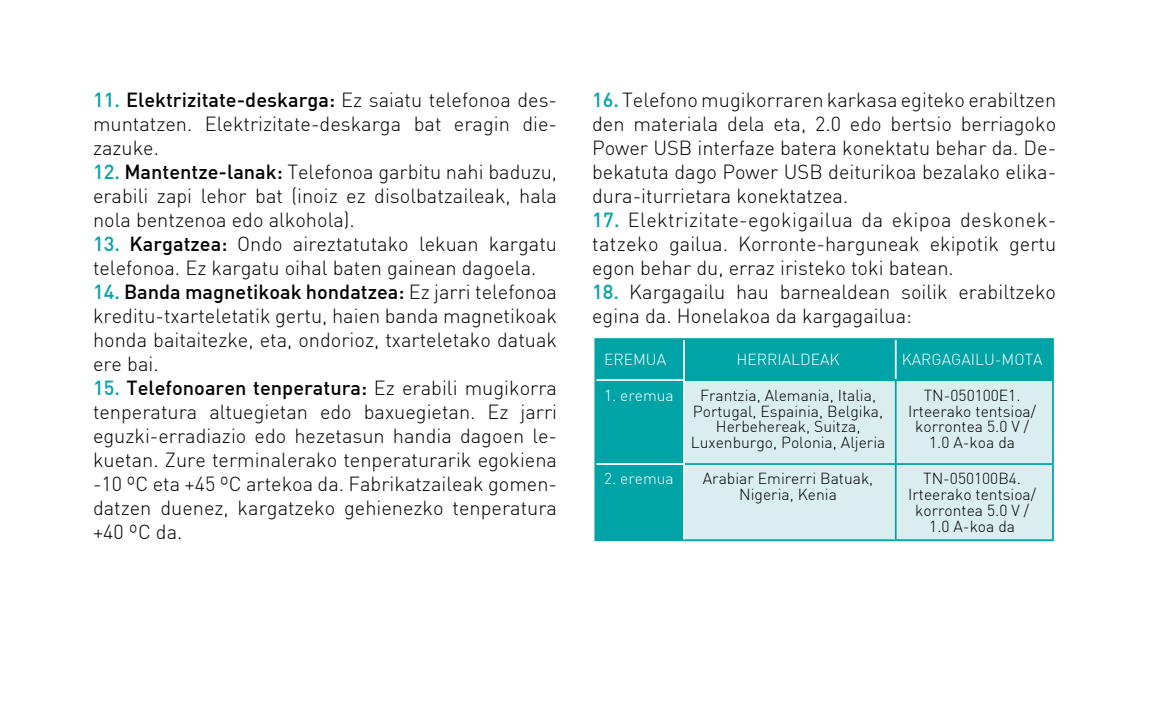
<style>
.page{position:relative;width:1157px;height:703px;background:#fff}
.page>*{position:absolute;margin:0;border:0;box-sizing:border-box;transform-origin:0 0}
.t1{font:300 20px/24px "DIN";color:#000;text-align:justify}
.t2{font:300 15.6px/16px "DIN";color:#000;text-align:center}
.t3{font:300 15.6px "DIN";color:#fff}
.s1{font-weight:500;color:#00a4aa}
.s2{font-weight:500}
</style>
<div class="page">
<div style="left:596px;top:340px;width:456px;height:199px;background:#00a3a6"></div>
<div style="left:685px;top:381px;width:367px;height:158px;background:#daeeef"></div>
<hr style="left:894px;top:340px;width:2px;height:39px;background:#fff">
<hr style="left:894px;top:381px;width:2px;height:82px;background:#00a3a6">
<hr style="left:685px;top:463px;width:210px;height:2px;background:#00a3a6">
<hr style="left:895px;top:463px;width:158px;height:2px;background:#00a3a6">
<hr style="left:894px;top:465px;width:2px;height:74px;background:#00a3a6">
<hr style="left:683px;top:340px;width:2px;height:39px;background:#fff">
<hr style="left:685px;top:379px;width:210px;height:2px;background:#00a3a6">
<hr style="left:895px;top:379px;width:158px;height:2px;background:#00a3a6">
<hr style="left:596px;top:379px;width:89px;height:2px;background:#fff">
<hr style="left:596px;top:463px;width:89px;height:2px;background:#fff">
<hr style="left:594px;top:338px;width:90px;height:2px;background:#00a3a6">
<hr style="left:594px;top:340px;width:2px;height:40px;background:#00a3a6">
<hr style="left:684px;top:338px;width:211px;height:2px;background:#00a3a6">
<hr style="left:895px;top:338px;width:158px;height:2px;background:#00a3a6">
<hr style="left:1052px;top:340px;width:1px;height:39px;background:#00a3a6">
<hr style="left:594px;top:380px;width:2px;height:84px;background:#00a3a6">
<hr style="left:1052px;top:381px;width:1px;height:82px;background:#00a3a6">
<hr style="left:594px;top:464px;width:2px;height:75px;background:#00a3a6">
<hr style="left:1052px;top:465px;width:1px;height:74px;background:#00a3a6">
<hr style="left:684px;top:539px;width:211px;height:2px;background:#00a3a6">
<hr style="left:683px;top:381px;width:2px;height:82px;background:#fff">
<hr style="left:594px;top:539px;width:90px;height:2px;background:#00a3a6">
<hr style="left:683px;top:465px;width:2px;height:74px;background:#fff">
<hr style="left:895px;top:539px;width:158px;height:2px;background:#00a3a6">
<p class="t1" style="left:93px;top:88px;width:465px"><span class="s1">11.</span> <span class="s2">Elektrizitate-deskarga:</span> Ez saiatu telefonoa des&shy;muntatzen. Elektrizitate-deskarga bat eragin die&shy;zazuke.</p>
<p class="t1" style="left:93px;top:160px;width:465px"><span class="s1">12.</span> <span class="s2">Mantentze-lanak:</span> Telefonoa garbitu nahi baduzu, erabili zapi lehor bat (inoiz ez disolbatzaileak, hala nola bentzenoa edo alkohola).</p>
<p class="t1" style="left:93px;top:232px;width:465px"><span class="s1">13.</span> <span class="s2">Kargatzea:</span> Ondo aireztatutako lekuan kargatu telefonoa. Ez kargatu oihal baten gainean dagoela.</p>
<p class="t1" style="left:93px;top:280px;width:465px"><span class="s1">14.</span> <span class="s2">Banda magnetikoak hondatzea:</span> Ez jarri telefonoa kreditu-txarteletatik gertu, haien banda magnetikoak honda baitaitezke, eta, ondorioz, txarteletako datuak ere bai.</p>
<p class="t1" style="left:93px;top:376px;width:465px"><span class="s1">15.</span> <span class="s2">Telefonoaren tenperatura:</span> Ez erabili mugikorra tenperatura altuegietan edo baxuegietan. Ez jarri eguzki-erradiazio edo hezetasun handia dagoen le&shy;kuetan. Zure terminalerako tenperaturarik egokiena -10 ºC eta +45 ºC artekoa da. Fabrikatzaileak gomen&shy;datzen duenez, kargatzeko gehienezko tenperatura +40 ºC da.</p>
<p class="t1" style="left:592px;top:88px;width:465px"><span class="s1">16.</span> Telefono mugikorraren karkasa egiteko erabiltzen den materiala dela eta, 2.0 edo bertsio berriagoko Power USB interfaze batera konektatu behar da. De&shy;bekatuta dago Power USB deiturikoa bezalako elika&shy;dura-iturrietara konektatzea.</p>
<p class="t1" style="left:592px;top:208px;width:465px"><span class="s1">17.</span> Elektrizitate-egokigailua da ekipoa deskonek&shy;tatzeko gailua. Korronte-harguneak ekipotik gertu egon behar du, erraz iristeko toki batean.</p>
<p class="t1" style="left:592px;top:280px;width:465px"><span class="s1">18.</span> Kargagailu hau barnealdean soilik erabiltzeko egina da. Honelakoa da kargagailua:</p>
<p class="t3" style="left:604px;top:350px;width:64px">EREMUA</p>
<p class="t3" style="left:736px;top:350px;width:105px">HERRIALDEAK</p>
<p class="t3" style="left:901px;top:350px;width:142px">KARGAGAILU-MOTA</p>
<p class="t3" style="left:604px;top:385px;width:71px">1. eremua</p>
<p class="t2" style="left:700px;top:387px;width:177px">Frantzia, Alemania, Italia,</p>
<p class="t2" style="left:923px;top:387px;width:98px">TN-050100E1.</p>
<p class="t2" style="left:693px;top:403px;width:192px">Portugal, Espainia, Belgika,</p>
<p class="t2" style="left:908px;top:403px;width:129px">Irteerako tentsioa/</p>
<p class="t2" style="left:715px;top:419px;width:146px">Herbehereak, Suitza,</p>
<p class="t2" style="left:915px;top:419px;width:115px">korrontea 5.0 V /</p>
<p class="t2" style="left:691px;top:435px;width:196px">Luxenburgo, Polonia, Aljeria</p>
<p class="t2" style="left:929px;top:435px;width:87px">1.0 A-koa da</p>
<p class="t3" style="left:604px;top:469px;width:71px">2. eremua</p>
<p class="t2" style="left:703px;top:470px;width:172px">Arabiar Emirerri Batuak,</p>
<p class="t2" style="left:923px;top:470px;width:99px">TN-050100B4.</p>
<p class="t2" style="left:739px;top:486px;width:99px">Nigeria, Kenia</p>
<p class="t2" style="left:908px;top:486px;width:129px">Irteerako tentsioa/ korrontea 5.0 V /<br>1.0 A-koa da</p>
</div>
